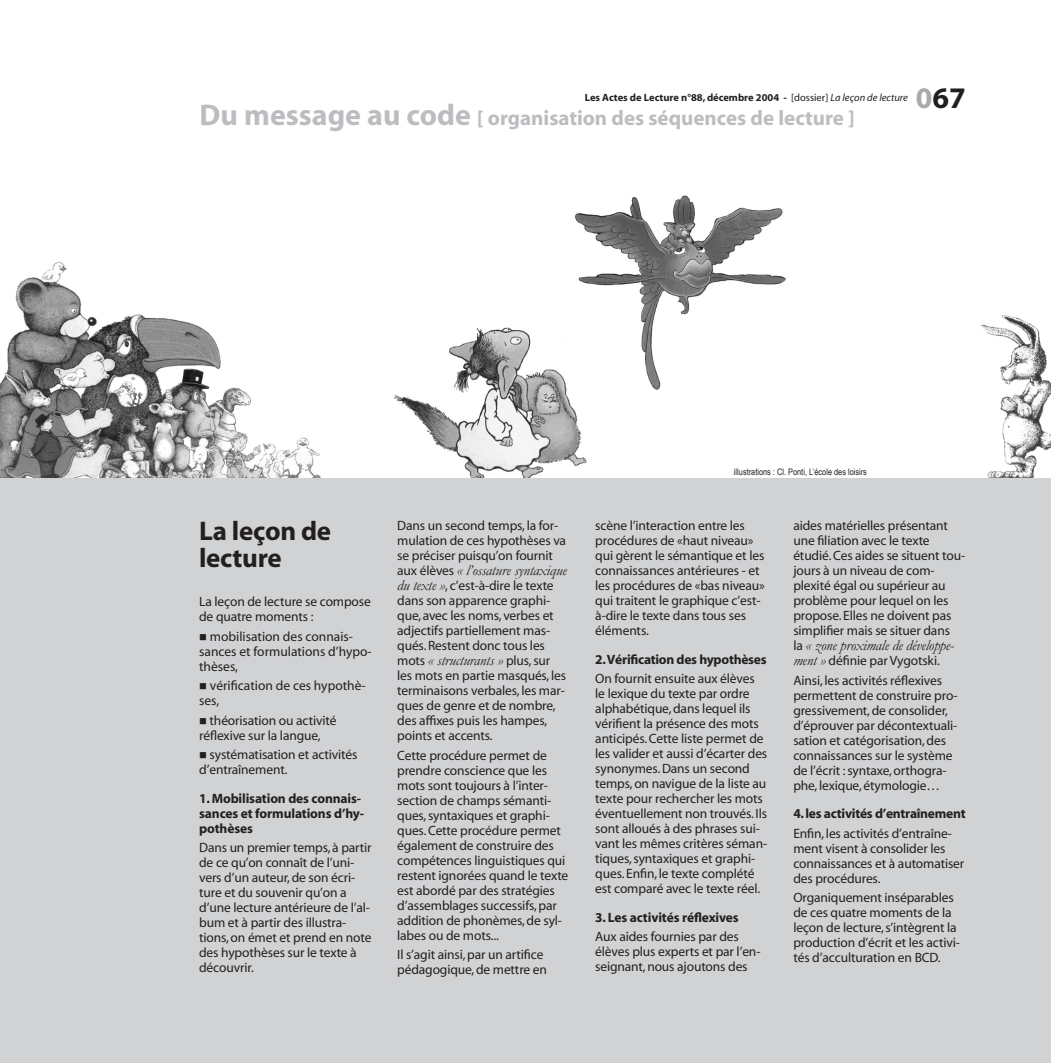
<style>
.page{position:relative;width:1051px;height:1063px;background:#fff}
.page>*{position:absolute;margin:0;border:0;box-sizing:border-box;transform-origin:0 0}
.t1{font:700 30px "Myriad";color:#231f20}
.t2{font:700 27px/27px "Myriad";letter-spacing:-.01em;color:#231f20}
.t3{font:700 21px "Myriad";color:#bcbdc0}
.t4{font:italic 15px "Garamond";letter-spacing:-.01em;color:#231f20}
.t5{font:13.5px/15px "Myriad";letter-spacing:-.01em;color:#231f20}
.t6{font:700 13.5px/15px "Myriad";letter-spacing:-.01em;color:#231f20}
.t7{font:700 10.5px "Myriad";color:#231f20}
.t8{font:9px "Arial Narrow";color:#231f20}
.s1{font-weight:400}
.s2{font-weight:400;font-style:italic}
.s3{color:#a8a9ad}
.s4{font-size:30px}
.s5{font-family:"Myriad";font-style:normal;font-size:13.5px}
.s6{font-family:"Garamond";font-style:italic;font-size:15px}
</style>
<div class="page">
<img style="left:0;top:261px;width:321px;height:217px">
<img style="left:981px;top:315px;width:69px;height:163px">
<img style="left:394px;top:327px;width:193px;height:151px">
<div style="left:0;top:478px;width:1050px;height:585px;background:#d1d2d4"></div>
<img style="left:572px;top:195px;width:214px;height:196px">
<p class="t7" style="left:584px;top:92px;width:324px">Les Actes de Lecture n°88, décembre 2004 - <span class="s1">[dossier]</span> <span class="s2">La leçon de lecture</span></p>
<h1 class="t1" style="left:915px;top:80px;width:51px"><span class="s3">0</span>67</h1>
<h3 class="t3" style="left:200px;top:105px;width:656px"><span class="s4">Du message au code</span> [ organisation des séquences de lecture ]</h3>
<h2 class="t2" style="left:199px;top:517px;width:133px">La leçon de lecture</h2>
<p class="t5" style="left:199px;top:594px;width:173px">La leçon de lecture se compose de quatre moments :</p>
<p class="t5" style="left:199px;top:629px;width:174px">■ mobilisation des connais&shy;sances et formulations d’hypo&shy;thèses,</p>
<p class="t5" style="left:199px;top:678px;width:168px">■ vérification de ces hypothè&shy;ses,</p>
<p class="t5" style="left:199px;top:713px;width:139px">■ théorisation ou activité réflexive sur la langue,</p>
<p class="t5" style="left:199px;top:747px;width:160px">■ systématisation et activités d’entraînement.</p>
<p class="t6" style="left:199px;top:791px;width:166px">1. Mobilisation des connais&shy;sances et formulations d’hy&shy;pothèses</p>
<p class="t5" style="left:199px;top:840px;width:174px">Dans un premier temps, à partir de ce qu’on connaît de l’uni&shy;vers d’un auteur, de son écri&shy;ture et du souvenir qu’on a d’une lecture antérieure de l’al&shy;bum et à partir des illustra&shy;tions, on émet et prend en note des hypothèses sur le texte à découvrir.</p>
<p class="t5" style="left:397px;top:518px;width:170px">Dans un second temps, la for&shy;mulation de ces hypothèses va se préciser puisqu’on fournit</p>
<p class="t4" style="left:397px;top:560px;width:171px"><span class="s5">aux élèves</span> « l’ossature syntaxique</p>
<p class="t5" style="left:397px;top:578px;width:158px"><span class="s6">du texte »</span>, c’est-à-dire le texte dans son apparence graphi&shy;que, avec les noms, verbes et adjectifs partiellement mas&shy;qués. Restent donc tous les</p>
<p class="t4" style="left:397px;top:650px;width:154px"><span class="s5">mots</span> « structurants » <span class="s5">plus, sur</span></p>
<p class="t5" style="left:397px;top:668px;width:170px">les mots en partie masqués, les terminaisons verbales, les mar&shy;ques de genre et de nombre, des affixes puis les hampes, points et accents.</p>
<p class="t5" style="left:397px;top:747px;width:173px">Cette procédure permet de prendre conscience que les mots sont toujours à l’inter&shy;section de champs sémanti&shy;ques, syntaxiques et graphi&shy;ques. Cette procédure permet également de construire des compétences linguistiques qui restent ignorées quand le texte est abordé par des stratégies d’assemblages successifs, par addition de phonèmes, de syl&shy;labes ou de mots...</p>
<p class="t5" style="left:397px;top:947px;width:151px">Il s’agit ainsi, par un artifice pédagogique, de mettre en</p>
<p class="t8" style="left:733px;top:465px;width:134px">illustrations : Cl. Ponti, L’école des loisirs</p>
<p class="t5" style="left:595px;top:518px;width:171px">scène l’interaction entre les procédures de «haut niveau» qui gèrent le sémantique et les connaissances antérieures - et les procédures de «bas niveau» qui traitent le graphique c’est&shy;à-dire le texte dans tous ses éléments.</p>
<p class="t6" style="left:595px;top:651px;width:173px">2. Vérification des hypothèses</p>
<p class="t5" style="left:595px;top:671px;width:173px">On fournit ensuite aux élèves le lexique du texte par ordre alphabétique, dans lequel ils vérifient la présence des mots anticipés. Cette liste permet de les valider et aussi d’écarter des synonymes. Dans un second temps, on navigue de la liste au texte pour rechercher les mots éventuellement non trouvés. Ils sont alloués à des phrases sui&shy;vant les mêmes critères séman&shy;tiques, syntaxiques et graphi&shy;ques. Enfin, le texte complété est comparé avec le texte réel.</p>
<p class="t6" style="left:595px;top:909px;width:145px">3. Les activités réflexives</p>
<p class="t5" style="left:595px;top:929px;width:167px">Aux aides fournies par des élèves plus experts et par l’en&shy;seignant, nous ajoutons des</p>
<p class="t5" style="left:793px;top:518px;width:173px">aides matérielles présentant une filiation avec le texte étudié. Ces aides se situent tou&shy;jours à un niveau de com&shy;plexité égal ou supérieur au problème pour lequel on les propose. Elles ne doivent pas simplifier mais se situer dans</p>
<p class="t4" style="left:793px;top:635px;width:162px"><span class="s5">la</span> « zone proximale de développe-</p>
<p class="t5" style="left:793px;top:651px;width:150px;line-height:19.5px"><span class="s6">ment »</span> définie par Vygotski.<br>Ainsi, les activités réflexives</p>
<p class="t5" style="left:793px;top:687px;width:165px">permettent de construire pro&shy;gressivement, de consolider, d’éprouver par décontextuali&shy;sation et catégorisation, des connaissances sur le système de l’écrit : syntaxe, orthogra&shy;phe, lexique, étymologie…</p>
<p class="t6" style="left:793px;top:806px;width:174px">4. les activités d’entraînement</p>
<p class="t5" style="left:793px;top:825px;width:172px">Enfin, les activités d’entraîne&shy;ment visent à consolider les connaissances et à automatiser des procédures.</p>
<p class="t5" style="left:793px;top:890px;width:168px">Organiquement inséparables de ces quatre moments de la leçon de lecture, s’intègrent la production d’écrit et les activi&shy;tés d’acculturation en BCD.</p>
</div>
